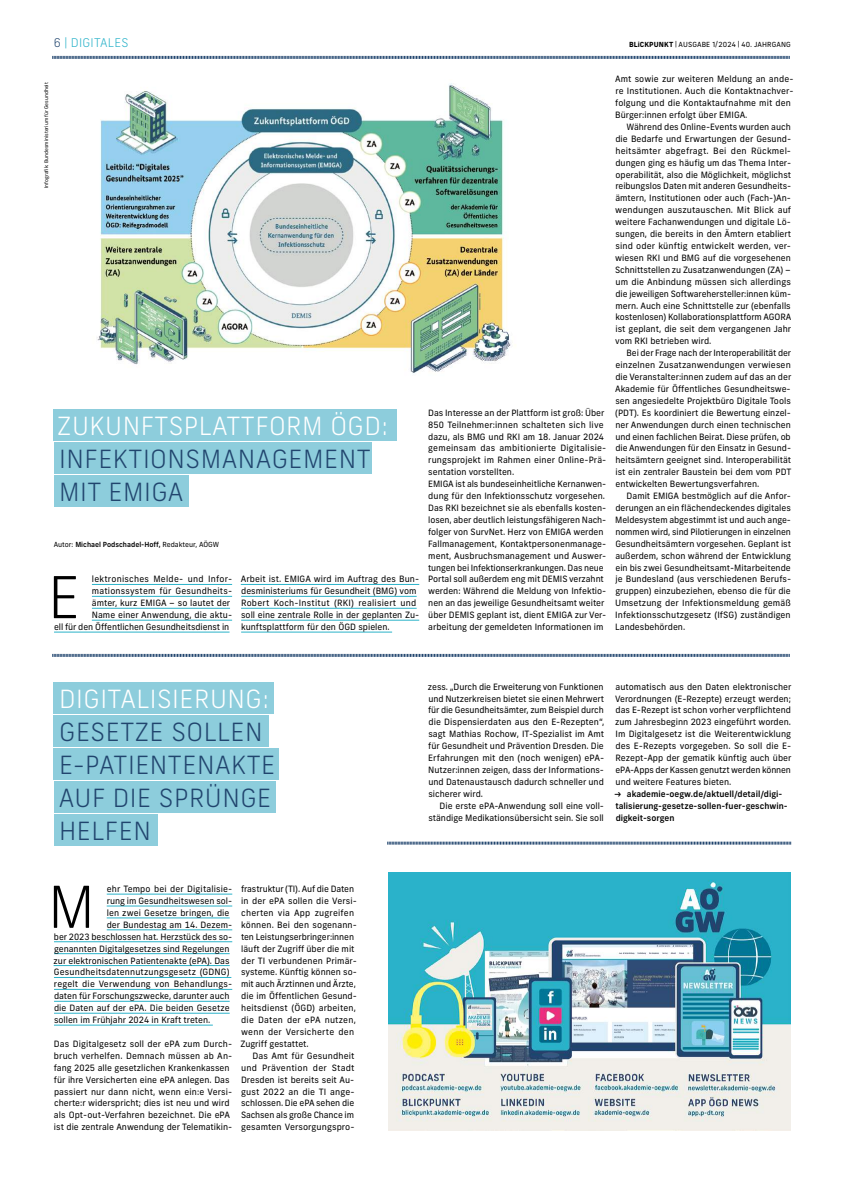
<style>
.page{position:relative;width:842px;height:1191px;background:#fff}
.page>*{position:absolute;margin:0;border:0;box-sizing:border-box;transform-origin:0 0}
.t1{font:300 57.5px "New Frank";color:#000}
.t2{font:300 25px/33px "New Frank";letter-spacing:.02em;color:#21456e}
.t3{font:300 25px "New Frank";letter-spacing:.02em;color:#fff}
.t4{font:300 12px "New Frank";letter-spacing:.02em;color:#2ab2c9}
.t5{font:8.7px/11.9px "New Frank";color:#000;text-align:justify}
.t6{font:8.7px "New Frank";letter-spacing:.02em;color:#000}
.t7{font:8.7px "New Frank";letter-spacing:.025em;color:#000}
.t8{font:500 8.5px/11.9px "New Frank";color:#000}
.t9{font:500 7px "New Frank";color:#000}
.t10{font:7px "New Frank";letter-spacing:.02em;color:#000}
.t11{font:5px "New Frank";color:#000}
.s1{color:#21456e}
.s2{font-weight:700}
.s3{font-weight:400}
</style>
<div class="page">
<hr style="left:107px;top:893px;width:125px;height:1px;background:#2ab2c9">
<hr style="left:107px;top:905px;width:125px;height:1px;background:#2ab2c9">
<hr style="left:107px;top:917px;width:123px;height:1px;background:#2ab2c9">
<hr style="left:107px;top:929px;width:125px;height:1px;background:#2ab2c9">
<hr style="left:54px;top:941px;width:178px;height:1px;background:#2ab2c9">
<hr style="left:54px;top:953px;width:176px;height:1px;background:#2ab2c9">
<hr style="left:54px;top:965px;width:176px;height:1px;background:#2ab2c9">
<hr style="left:54px;top:977px;width:177px;height:1px;background:#2ab2c9">
<hr style="left:54px;top:989px;width:178px;height:1px;background:#2ab2c9">
<hr style="left:54px;top:1000px;width:176px;height:1px;background:#2ab2c9">
<hr style="left:54px;top:1012px;width:176px;height:1px;background:#2ab2c9">
<hr style="left:54px;top:1024px;width:159px;height:1px;background:#2ab2c9">
<svg style="left:52px;top:653px;width:738px;height:4px"></svg>
<div style="left:54px;top:682px;width:220px;height:32px;background:#8dcddc"></div>
<div style="left:54px;top:715px;width:215px;height:32px;background:#8dcddc"></div>
<div style="left:54px;top:748px;width:225px;height:32px;background:#8dcddc"></div>
<div style="left:54px;top:781px;width:222px;height:32px;background:#8dcddc"></div>
<div style="left:54px;top:814px;width:103px;height:32px;background:#8dcddc"></div>
<img style="left:388px;top:872px;width:403px;height:258px">
<svg style="left:387px;top:841px;width:404px;height:4px;background:#8fa1b5"></svg>
<hr style="left:92px;top:584px;width:140px;height:1px;background:#2ab2c9">
<hr style="left:92px;top:596px;width:140px;height:1px;background:#2ab2c9">
<hr style="left:92px;top:608px;width:138px;height:1px;background:#2ab2c9">
<hr style="left:92px;top:619px;width:140px;height:1px;background:#2ab2c9">
<hr style="left:54px;top:631px;width:176px;height:1px;background:#2ab2c9">
<hr style="left:241px;top:584px;width:178px;height:1px;background:#2ab2c9">
<hr style="left:241px;top:596px;width:176px;height:1px;background:#2ab2c9">
<hr style="left:241px;top:608px;width:176px;height:1px;background:#2ab2c9">
<hr style="left:241px;top:619px;width:178px;height:1px;background:#2ab2c9">
<hr style="left:241px;top:631px;width:151px;height:1px;background:#2ab2c9">
<div style="left:54px;top:409px;width:343px;height:31px;background:#8dcddc"></div>
<div style="left:54px;top:442px;width:318px;height:31px;background:#8dcddc"></div>
<div style="left:54px;top:475px;width:134px;height:31px;background:#8dcddc"></div>
<img style="left:97px;top:83px;width:414px;height:290px">
<svg style="left:52px;top:55px;width:738px;height:4px"></svg>
<h3 class="t4" style="left:54px;top:35px;width:76px"><span class="s1">6</span> | DIGITALES</h3>
<p class="t10" style="left:629px;top:40px;width:163px"><span class="s2">BLiCKPUNKT</span> | AUSGABE 1/2024 | 40. JAHRGANG</p>
<p class="t11" style="left:43px;top:188px;width:107px;rotate:-90deg">Infografik: Bundesministerium für Gesundheit</p>
<h2 class="t3" style="left:57px;top:410px;width:333px">ZUKUNFTSPLATTFORM ÖGD:</h2>
<h2 class="t2" style="left:59px;top:442px;width:313px">INFEKTIONSMANAGEMENT<br>MIT EMIGA</h2>
<p class="t9" style="left:54px;top:540px;width:167px"><span class="s3">Autor:</span> Michael Podschadel-Hoff, <span class="s3">Redakteur, AÖGW</span></p>
<h1 class="t1" style="left:48px;top:562px;width:34px">E</h1>
<p class="t7" style="left:92px;top:574px;width:142px">lektronisches Melde- und Infor-</p>
<p class="t6" style="left:92px;top:586px;width:142px">mationssystem für Gesundheits-</p>
<p class="t5" style="left:92px;top:597px;width:140px">ämter, kurz EMIGA – so lautet der</p>
<p class="t5" style="left:92px;top:609px;width:142px">Name einer Anwendung, die aktu-</p>
<p class="t5" style="left:54px;top:621px;width:177px">ell für den Öffentlichen Gesundheitsdienst in</p>
<p class="t5" style="left:241px;top:573px;width:180px;text-align:left">Arbeit ist. EMIGA wird im Auftrag des Bun&shy;desministeriums für Gesundheit (BMG) vom Robert Koch-Institut (RKI) realisiert und soll eine zentrale Rolle in der geplanten Zu&shy;kunftsplattform für den ÖGD spielen.</p>
<p class="t5" style="left:428px;top:406px;width:180px;text-align:left">Das Interesse an der Plattform ist groß: Über 850 Teilnehmer:innen schalteten sich live dazu, als BMG und RKI am 18. Januar 2024 gemeinsam das ambitionierte Digitalisie&shy;rungsprojekt im Rahmen einer Online-Prä&shy;sentation vorstellten.<br>EMIGA ist als bundeseinheitliche Kernanwen&shy;dung für den Infektionsschutz vorgesehen.<br>Das RKI bezeichnet sie als ebenfalls kosten&shy;losen, aber deutlich leistungsfähigeren Nach&shy;folger von SurvNet. Herz von EMIGA werden Fallmanagement, Kontaktpersonenmanage&shy;ment, Ausbruchsmanagement und Auswer&shy;tungen bei Infektionserkrankungen. Das neue Portal soll außerdem eng mit DEMIS verzahnt werden: Während die Meldung von Infektio&shy;nen an das jeweilige Gesundheitsamt weiter über DEMIS geplant ist, dient EMIGA zur Ver&shy;arbeitung der gemeldeten Informationen im</p>
<p class="t5" style="left:615px;top:73px;width:180px;text-align:left">Amt sowie zur weiteren Meldung an ande&shy;re Institutionen. Auch die Kontaktnachver&shy;folgung und die Kontaktaufnahme mit den Bürger:innen erfolgt über EMIGA.</p>
<p class="t5" style="left:615px;top:121px;width:178px;text-indent:11px">Während des Online-Events wurden auch die Bedarfe und Erwartungen der Gesund&shy;heitsämter abgefragt. Bei den Rückmel&shy;dungen ging es häufi g um das Thema Inter&shy;operabilität, also die Möglichkeit, möglichst reibungslos Daten mit anderen Gesundheits&shy;ämtern, Institutionen oder auch (Fach-)An&shy;wendungen auszutauschen. Mit Blick auf weitere Fachanwendungen und digitale Lö&shy;sungen, die bereits in den Ämtern etabliert sind oder künftig entwickelt werden, ver&shy;wiesen RKI und BMG auf die vorgesehenen Schnittstellen zu Zusatzanwendungen (ZA) – um die Anbindung müssen sich allerdings die jeweiligen Softwarehersteller:innen küm&shy;mern. Auch eine Schnittstelle zur (ebenfalls kostenlosen) Kollaborationsplattform AGORA ist geplant, die seit dem vergangenen Jahr vom RKI betrieben wird.</p>
<p class="t5" style="left:615px;top:347px;width:178px;text-indent:12px">Bei der Frage nach der Interoperabilität der einzelnen Zusatzanwendungen verwiesen die Veranstalte r:innen zudem auf das an der Akademie für Öffentliches Gesundheitswe&shy;sen angesiedelte Projektbüro Digitale Tools (PDT). Es koordiniert die Bewertung einzel&shy;ner Anwendungen durch einen technischen und einen fachlichen Beirat. Diese prüfen, ob die Anwendungen für den Einsatz in Gesund&shy;heitsämtern geeignet sind. Interoperabilität ist ein zentraler Baustein bei dem vom PDT entwickelten Bewertungsverfahren.</p>
<p class="t5" style="left:615px;top:490px;width:177px;text-indent:11px">Damit EMIGA bestmöglich auf die Anfor&shy;derungen an ein flächendeckendes digitales Meldesystem abgestimmt ist und auch ange&shy;nommen wird, sind Pilotierungen in einzelnen Gesundheitsämtern vorgesehen. Geplant ist außerdem, schon während der Entwicklung ein bis zwei Gesundheitsamt-Mitarbeitende je Bundesland (aus verschiedenen Berufs&shy;gruppen) einzubeziehen, ebenso die für die Umsetzung der Infektionsmeldung gemäß Infektionsschutzgesetz (IfSG) zuständigen Landesbehörden.</p>
<h2 class="t3" style="left:59px;top:684px;width:212px">DIGITALISIERUNG:</h2>
<h2 class="t2" style="left:59px;top:716px;width:218px">GESETZE SOLLEN<br>E-PATIENTENAKTE<br>AUF DIE SPRÜNGE<br>HELFEN</h2>
<h1 class="t1" style="left:48px;top:872px;width:49px">M</h1>
<p class="t5" style="left:107px;top:883px;width:127px">ehr Tempo bei der Digitalisie-</p>
<p class="t5" style="left:107px;top:895px;width:127px">rung im Gesundheitswesen sol-</p>
<p class="t5" style="left:107px;top:906px;width:124px">len zwei Gesetze bringen, die</p>
<p class="t5" style="left:107px;top:918px;width:127px">der Bundestag am 14. Dezem-</p>
<p class="t5" style="left:54px;top:930px;width:180px">ber 2023 beschlossen hat. Herzstück des so-</p>
<p class="t5" style="left:54px;top:942px;width:177px">genannten Digitalgesetzes sind Regelungen</p>
<p class="t5" style="left:54px;top:954px;width:177px">zur elektronischen Patientenakte (ePA). Das</p>
<p class="t5" style="left:54px;top:966px;width:177px">Gesundheitsdatennutzungsgesetz (GDNG)</p>
<p class="t6" style="left:54px;top:978px;width:180px">regelt die Verwendung von Behandlungs-</p>
<p class="t5" style="left:54px;top:990px;width:177px">daten für Forschungszwecke, darunter auch</p>
<p class="t5" style="left:54px;top:1002px;width:177px">die Daten auf der ePA. Die beiden Gesetze</p>
<p class="t5" style="left:54px;top:1014px;width:158px">sollen im Frühjahr 2024 in Kraft treten.</p>
<p class="t5" style="left:54px;top:1037px;width:180px;text-align:left">Das Digitalgesetz soll der ePA zum Durch&shy;bruch verhelfen. Demnach müssen ab An&shy;fang 2025 alle gesetzlichen Krankenkassen für ihre Versicherten eine ePA anlegen. Das passiert nur dann nicht, wenn ein:e Versi&shy;cherte:r widerspricht; dies ist neu und wird als Opt-out-Verfahren bezeichnet. Die ePA ist die zentrale Anwendung der Telematikin-</p>
<p class="t5" style="left:240px;top:883px;width:118px;text-align:left">frastruktur (TI). Auf die Daten in der ePA sollen die Versi&shy;cherten via App zugreifen können. Bei den sogenann&shy;ten Leistungserbringer:innen läuft der Zugriff über die mit der TI verbundenen Primär&shy;systeme. Künftig können so&shy;mit auch Ärztinnen und Ärzte, die im Öffentlichen Gesund&shy;heitsdienst (ÖGD) arbeiten, die Daten der ePA nutzen, wenn der Versicherte den<br>Zugriff gestattet.</p>
<p class="t5" style="left:241px;top:1049px;width:115px;text-indent:11px">Das Amt für Gesundheit und Prävention der Stadt Dresden ist bereits seit Au&shy;gust 2022 an die TI ange&shy;schlossen. Die ePA sehen die Sachsen als große Chance im gesamten Versorgungspro-</p>
<p class="t5" style="left:428px;top:680px;width:178px">zess. „Durch die Erweiterung von Funktionen und Nutzerkreisen bietet sie einen Mehrwert für die Gesundheitsämter, zum Beispiel durch die Dispensierdaten aus den E-Rezepten“, sagt Mathias Rochow, IT-Spezialist im Amt für Gesundheit und Prävention Dresden. Die Erfahrungen mit den (noch wenigen) ePA-Nutzer:innen zeigen, dass der Informations&shy;und Datenaustausch dadurch schneller und sicherer wird.</p>
<p class="t5" style="left:428px;top:799px;width:177px;text-align:right">Die erste ePA-Anwendung soll eine voll&shy;ständige Medikationsübersicht sein. Sie soll</p>
<p class="t5" style="left:615px;top:680px;width:178px">automatisch aus den Daten elektronischer Verordnungen (E-Rezepte) erzeugt werden; das E-Rezept ist schon vorher verpflichtend zum Jahresbeginn 2023 eingeführt worden.<br>Im Digitalgesetz ist die Weiterentwicklung des E-Rezepts vorgegeben. So soll die E-Rezept-App der gematik künftig auch über ePA-Apps der Kassen genutzt werden können und weitere Features bieten.</p>
<p class="t8" style="left:615px;top:787px;width:175px">→ akademie-oegw.de/aktuell/detail/digi&shy;talisierung-gesetze-sollen-fuer-geschwin&shy;digkeit-sorgen</p>
</div>
